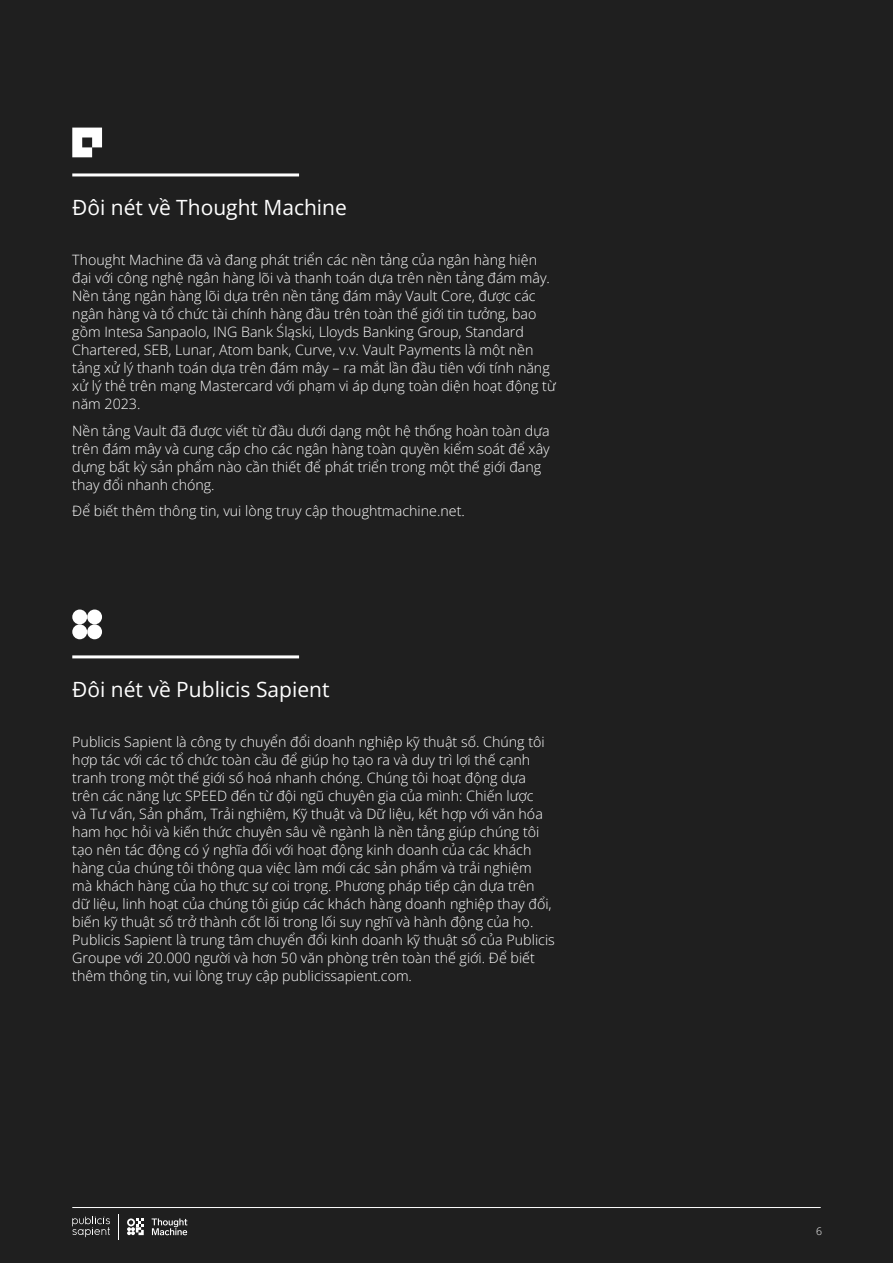
<style>
.page{position:relative;width:893px;height:1263px;background:#1f1f1f}
.page>*{position:absolute;margin:0;border:0;box-sizing:border-box;transform-origin:0 0}
.Heading_2{font:21px "Open Sans";color:#fff}
.Body_text{font:300 14.25px/18px "Open Sans";color:#fff}
.t1{font:300 10.5px "Open Sans";color:#fff}
</style>
<div class="page">
<hr style="left:72px;top:173px;width:227px;height:3px;background:#fff">
<hr style="left:72px;top:655px;width:227px;height:3px;background:#fff">
<svg style="left:72px;top:128px;width:30px;height:29px"></svg>
<div style="left:72px;top:609px;width:15px;height:15px;background:#fff;border-radius:50%"></div>
<div style="left:87px;top:609px;width:15px;height:15px;background:#fff;border-radius:50%"></div>
<div style="left:87px;top:624px;width:15px;height:15px;background:#fff;border-radius:50%"></div>
<div style="left:72px;top:624px;width:15px;height:15px;background:#fff;border-radius:50%"></div>
<svg style="left:118px;top:1214px;width:1px;height:26px"></svg>
<svg style="left:152px;top:1218px;width:35px;height:17px"></svg>
<svg style="left:127px;top:1218px;width:17px;height:17px"></svg>
<svg style="left:72px;top:1216px;width:38px;height:21px"></svg>
<hr style="left:72px;top:1207px;width:749px;height:1px;background:#fff">
<p class="Heading_2" style="left:72px;top:193px;width:276px">Đôi nét về Thought Machine</p>
<p class="Body_text" style="left:72px;top:251px;width:485px">Thought Machine đã và đang phát triển các nền tảng của ngân hàng hiện đại với công nghệ ngân hàng lõi và thanh toán dựa trên nền tảng đám mây.<br>Nền tảng ngân hàng lõi dựa trên nền tảng đám mây Vault Core, được các ngân hàng và tổ chức tài chính hàng đầu trên toàn thế giới tin tưởng, bao gồm Intesa Sanpaolo, ING Bank Śląski, Lloyds Banking Group, Standard Chartered, SEB, Lunar, Atom bank, Curve, v.v. Vault Payments là một nền tảng xử lý thanh toán dựa trên đám mây – ra mắt lần đầu tiên với tính năng xử lý thẻ trên mạng Mastercard với phạm vi áp dụng toàn diện hoạt động từ năm 2023.</p>
<p class="Body_text" style="left:72px;top:421px;width:479px">Nền tảng Vault đã được viết từ đầu dưới dạng một hệ thống hoàn toàn dựa trên đám mây và cung cấp cho các ngân hàng toàn quyền kiểm soát để xây dựng bất kỳ sản phẩm nào cần thiết để phát triển trong một thế giới đang thay đổi nhanh chóng.</p>
<p class="Body_text" style="left:72px;top:502px;width:394px">Để biết thêm thông tin, vui lòng truy cập thoughtmachine.net.</p>
<p class="Heading_2" style="left:72px;top:675px;width:259px">Đôi nét về Publicis Sapient</p>
<p class="Body_text" style="left:72px;top:733px;width:484px">Publicis Sapient là công ty chuyển đổi doanh nghiệp kỹ thuật số. Chúng tôi hợp tác với các tổ chức toàn cầu để giúp họ tạo ra và duy trì lợi thế cạnh tranh trong một thế giới số hoá nhanh chóng. Chúng tôi hoạt động dựa trên các năng lực SPEED đến từ đội ngũ chuyên gia của mình: Chiến lược<br>và Tư vấn, Sản phẩm, Trải nghiệm, Kỹ thuật và Dữ liệu, kết hợp với văn hóa ham học hỏi và kiến thức chuyên sâu về ngành là nền tảng giúp chúng tôi tạo nên tác động có ý nghĩa đối với hoạt động kinh doanh của các khách hàng của chúng tôi thông qua việc làm mới các sản phẩm và trải nghiệm mà khách hàng của họ thực sự coi trọng. Phương pháp tiếp cận dựa trên dữ liệu, linh hoạt của chúng tôi giúp các khách hàng doanh nghiệp thay đổi, biến kỹ thuật số trở thành cốt lõi trong lối suy nghĩ và hành động của họ.<br>Publicis Sapient là trung tâm chuyển đổi kinh doanh kỹ thuật số của Publicis Groupe với 20.000 người và hơn 50 văn phòng trên toàn thế giới. Để biết thêm thông tin, vui lòng truy cập publicissapient.com.</p>
<p class="t1" style="left:816px;top:1223px;width:7px">6</p>
</div>
